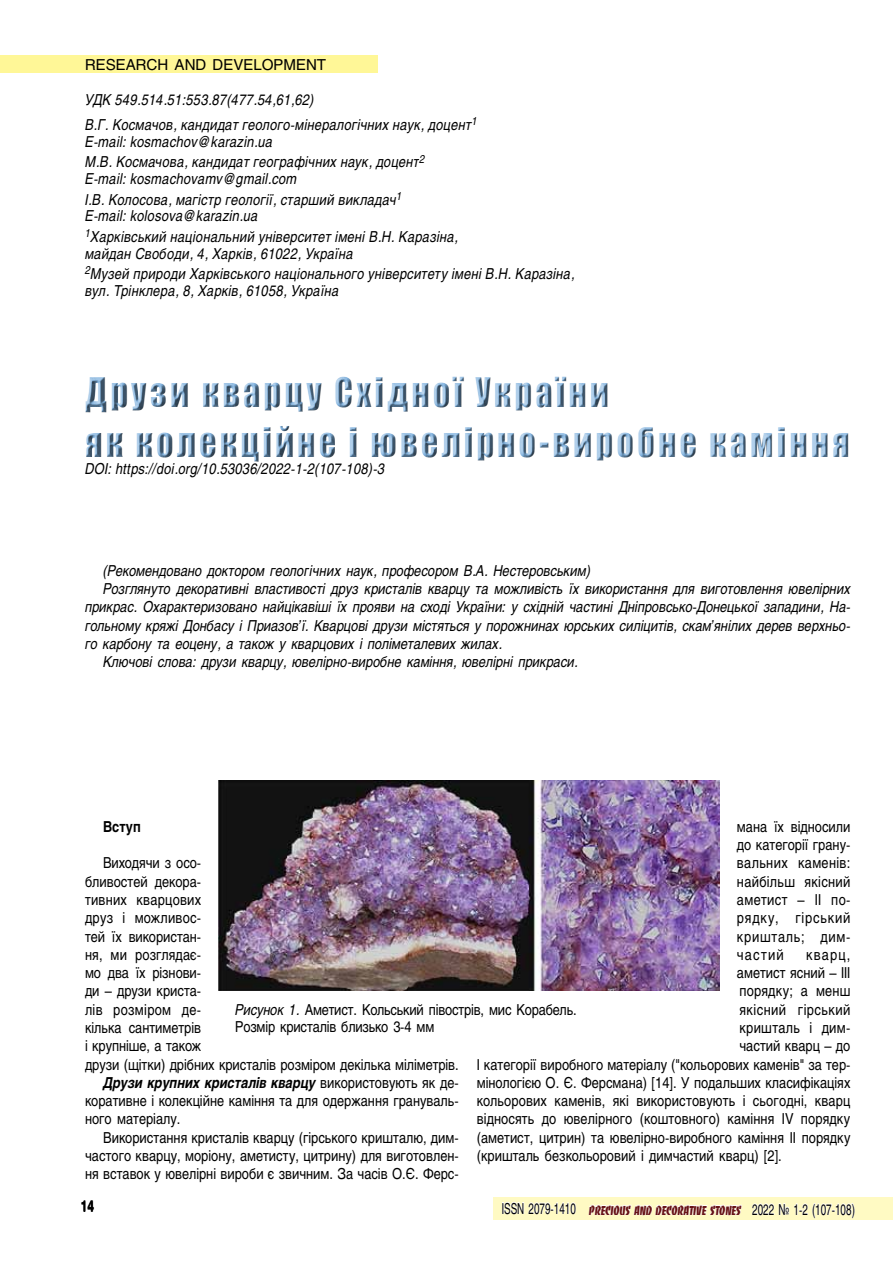
<style>
.page{position:relative;width:893px;height:1263px;background:#fff}
.page>*{position:absolute;margin:0;border:0;box-sizing:border-box;transform-origin:0 0}
.t1{font:37.5px/49.5px "Impact";letter-spacing:.1em;color:#82b3df;scale:.9 1}
.t2{font:15px/18.3px "Helios";color:#000;text-align:justify;scale:.85 1}
.t3{font:italic 15px/20.7px "Helios";letter-spacing:.02em;color:#000;scale:.85 1}
.t4{font:italic 15px "Helios";color:#000;scale:.85 1}
.t5{font:15px "Helios";color:#000;scale:.65 1}
.t6{font:italic 700 15px "Helios";color:#000;scale:.85 1}
.t7{font:15px "Helios";letter-spacing:.02em;color:#000;scale:.85 1}
.t8{font:15px "Helios";color:#000}
.t9{font:15px "Helios";letter-spacing:.035em;color:#000;scale:.85 1}
.t10{font:15px "Helios";letter-spacing:.025em;color:#000;scale:.85 1}
.t11{font:700 15px "Helios";color:#000;scale:.85 1}
.t12{font:700 15px "Helios";color:#000;scale:.8 1}
.s1{font-weight:400;font-style:normal}
.s2{font-style:italic}
.s3{font-family:"Banco Heavy C";font-size:13.5px;color:#671316}
</style>
<div class="page">
<div style="left:493px;top:1197px;width:400px;height:23px;background:#fffac3"></div>
<svg style="left:588px;top:1204px;width:154px;height:11px"></svg>
<svg style="left:752px;top:1203px;width:103px;height:15px"></svg>
<svg style="left:502px;top:1202px;width:74px;height:12px"></svg>
<div style="left:0;top:55px;width:378px;height:17px;background:#fff797"></div>
<div style="left:80px;top:365px;width:780px;height:105px;background:#000;opacity:.75"></div>
<svg style="left:82px;top:434px;width:306px;height:36px"></svg>
<img style="left:218px;top:780px;width:502px;height:210px">
<p class="t8" style="left:85px;top:55px;width:243px">RESEARCH AND DEVELOPMENT</p>
<p class="t3" style="left:85px;top:87px;width:463px;line-height:25px">УДК 549.514.51:553.87(477.54,61,62)<br>В.Г. Космачов, кандидат геолого-мінералогічних наук, доцент<sup>1</sup></p>
<p class="t3" style="left:85px;top:131px;width:401px">E-mail: kosmachov@karazin.ua<br>М.В. Космачова, кандидат географічних наук, доцент<sup>2</sup></p>
<p class="t3" style="left:85px;top:168px;width:374px">E-mail: kosmachovamv@gmail.com<br>І.В. Колосова, магістр геології, старший викладач<sup>1</sup></p>
<p class="t3" style="left:85px;top:205px;width:440px">E-mail: kolosova@karazin.ua<br><sup>1</sup>Харківський національний університет імені В.Н. Каразіна,</p>
<p class="t3" style="left:85px;top:243px;width:577px">майдан Свободи, 4, Харків, 61022, Україна<br><sup>2</sup>Музей природи Харківського національного університету імені В.Н. Каразіна,</p>
<p class="t3" style="left:85px;top:280px;width:300px">вул. Трінклера, 8, Харків, 61058, Україна</p>
<h1 class="t1" style="left:85px;top:367px;width:851px">Друзи кварцу Східної України<br>як колекційне і ювелірно-виробне каміння</h1>
<p class="t3" style="left:85px;top:458px;width:354px">DOI: https://doi.org/10.53036/2022-1-2(107-108)-3</p>
<p class="t4" style="left:103px;top:561px;width:575px">(Рекомендовано доктором геологічних наук, професором В.А. Нестеровським)</p>
<p class="t4" style="left:103px;top:580px;width:881px">Розглянуто декоративні властивості друз кристалів кварцу та можливість їх використання для виготовлення ювелірних</p>
<p class="t4" style="left:85px;top:598px;width:902px">прикрас. Охарактеризовано найцікавіші їх прояви на сході України: у східній частині Дніпровсько-Донецької западини, На-</p>
<p class="t4" style="left:85px;top:616px;width:902px">гольному кряжі Донбасу і Приазов’ї. Кварцові друзи містяться у порожнинах юрських силіцитів, скам’янілих дерев верхньо-</p>
<p class="t4" style="left:85px;top:635px;width:492px">го карбону та еоцену, а також у кварцових і поліметалевих жилах.</p>
<p class="t4" style="left:103px;top:653px;width:560px">Ключові слова: друзи кварцу, ювелірно-виробне каміння, ювелірні прикраси.</p>
<p class="t11" style="left:103px;top:818px;width:46px">Вступ</p>
<p class="t2" style="left:103px;top:854px;width:117px">Виходячи з осо-</p>
<p class="t2" style="left:85px;top:872px;width:138px">бливостей декора-</p>
<p class="t7" style="left:85px;top:891px;width:138px">тивних кварцових</p>
<p class="t7" style="left:85px;top:909px;width:138px">друз і можливос-</p>
<p class="t2" style="left:85px;top:927px;width:138px">тей їх використан-</p>
<p class="t2" style="left:85px;top:945px;width:138px">ня, ми розглядає-</p>
<p class="t2" style="left:85px;top:963px;width:138px">мо два їх різнови-</p>
<p class="t2" style="left:85px;top:982px;width:138px">ди – друзи криста-</p>
<p class="t10" style="left:85px;top:1000px;width:138px">лів розміром де-</p>
<p class="t2" style="left:85px;top:1018px;width:138px">кілька сантиметрів</p>
<p class="t2" style="left:85px;top:1037px;width:138px">і крупніше, а також</p>
<p class="t2" style="left:85px;top:1055px;width:441px">друзи (щітки) дрібних кристалів розміром декілька міліметрів.</p>
<p class="t6" style="left:103px;top:1074px;width:420px">Друзи крупних кристалів кварцу <span class="s1">використовують як де-</span></p>
<p class="t2" style="left:85px;top:1091px;width:441px">коративне і колекційне каміння та для одержання грануваль-</p>
<p class="t2" style="left:85px;top:1110px;width:114px">ного матеріалу.</p>
<p class="t2" style="left:103px;top:1128px;width:420px">Використання кристалів кварцу (гірського кришталю, дим-</p>
<p class="t2" style="left:85px;top:1146px;width:441px">частого кварцу, моріону, аметисту, цитрину) для виготовлен-</p>
<p class="t2" style="left:85px;top:1164px;width:440px">ня вставок у ювелірні вироби є звичним. За часів О.Є. Ферс-</p>
<p class="t2" style="left:737px;top:817px;width:135px">мана їх відносили до категорії грану&shy;вальних каменів: найбільш якісний аметист – II по&shy;рядку, гірський кришталь; дим&shy;частий</p>
<p class="t2" style="left:806px;top:945px;width:54px">кварц,</p>
<p class="t2" style="left:737px;top:963px;width:135px">аметист ясний – III</p>
<p class="t2" style="left:739px;top:982px;width:132px">порядку; а менш</p>
<p class="t9" style="left:739px;top:1000px;width:132px">якісний гірський</p>
<p class="t7" style="left:739px;top:1019px;width:132px">кришталь і дим-</p>
<p class="t2" style="left:739px;top:1037px;width:132px">частий кварц – до</p>
<p class="t2" style="left:477px;top:1055px;width:441px">I категорії виробного матеріалу ("кольорових каменів" за тер-</p>
<p class="t2" style="left:477px;top:1073px;width:441px">мінологією О. Є. Ферсмана) [14]. У подальших класифікаціях</p>
<p class="t2" style="left:477px;top:1091px;width:441px">кольорових каменів, які використовують і сьогодні, кварц</p>
<p class="t2" style="left:477px;top:1110px;width:441px">відносять до ювелірного (коштовного) каміння IV порядку</p>
<p class="t2" style="left:477px;top:1128px;width:441px">(аметист, цитрин) та ювелірно-виробного каміння II порядку</p>
<p class="t2" style="left:477px;top:1146px;width:360px">(кришталь безкольоровий і димчастий кварц) [2].</p>
<p class="t2" style="left:235px;top:1001px;width:403px;line-height:16.5px"><span class="s2">Рисунок 1.</span> Аметист. Кольський півострів, мис Корабель.<br>Розмір кристалів близько 3-4 мм</p>
<p class="t12" style="left:81px;top:1198px;width:18px">14</p>
<p class="t5" style="left:502px;top:1200px;width:545px">ISSN 2079-1410 <span class="s3">PRECIOUS AND DECORATIVE STONES</span> 2022 № 1-2 (107-108)</p>
</div>
